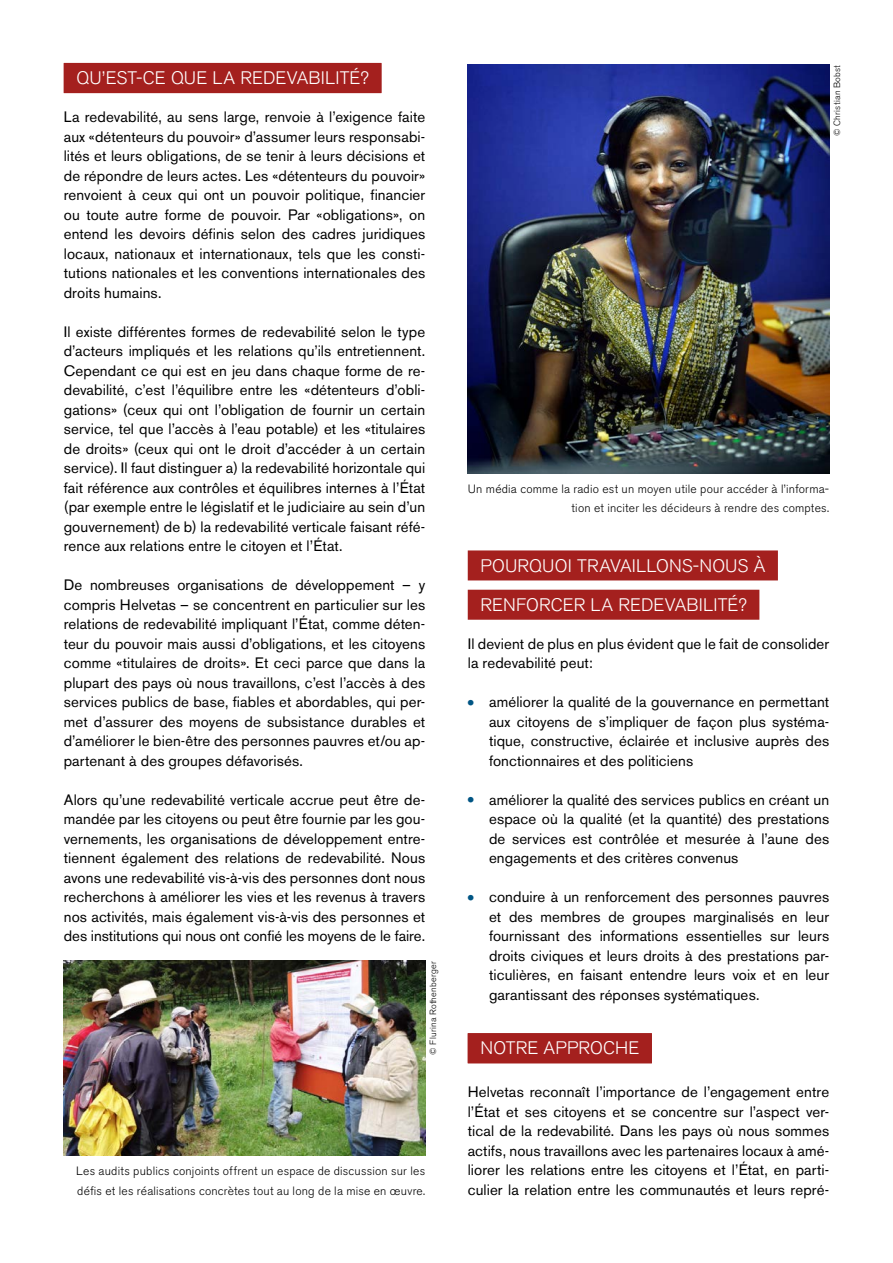
<style>
.page{position:relative;width:893px;height:1263px;background:#fff}
.page>*{position:absolute;margin:0;border:0;box-sizing:border-box;transform-origin:0 0}
.t1{font:300 18px/39px "Akzidenz Grotesk BE";letter-spacing:.01em;color:#fff}
.t2{font:15px/19.5px "Akzidenz Grotesk BE";letter-spacing:.005em;color:#000;text-align:justify}
.t3{font:300 12px/19.5px "Akzidenz Grotesk BE";letter-spacing:.02em;color:#000}
.t4{font:300 9px "Akzidenz Grotesk BE";letter-spacing:.03em;color:#000}
.s1{font-weight:700;font-size:18px;color:#005584}
</style>
<div class="page">
<div style="left:468px;top:550px;width:310px;height:30px;background:#a4201e"></div>
<div style="left:468px;top:590px;width:291px;height:30px;background:#a4201e"></div>
<div style="left:468px;top:1033px;width:184px;height:30px;background:#a4201e"></div>
<div style="left:64px;top:63px;width:317px;height:30px;background:#a4201e"></div>
<img style="left:64px;top:961px;width:361px;height:195px">
<img style="left:468px;top:65px;width:361px;height:408px">
<p class="t1" style="left:77px;top:59px;width:294px">QU’EST-CE QUE LA REDEVABILITÉ?</p>
<p class="t2" style="left:64px;top:107px;width:363px">La redevabilité, au sens large, renvoie à l’exigence faite aux «détenteurs du pouvoir» d’assumer leurs responsabi&shy;lités et leurs obligations, de se tenir à leurs décisions et de répondre de leurs actes. Les «détenteurs du pouvoir» renvoient à ceux qui ont un pouvoir politique, financier ou toute autre forme de pouvoir. Par «obligations», on entend les devoirs définis selon des cadres juridiques locaux, nationaux et internationaux, tels que les consti&shy;tutions nationales et les conventions internationales des droits humains.</p>
<p class="t2" style="left:64px;top:322px;width:363px">Il existe différentes formes de redevabilité selon le type d’acteurs impliqués et les relations qu’ils entretiennent.<br>Cependant ce qui est en jeu dans chaque forme de re&shy;devabilité, c’est l’équilibre entre les «détenteurs d’obli&shy;gations» (ceux qui ont l’obligation de fournir un certain service, tel que l’accès à l’eau potable) et les «titulaires de droits» (ceux qui ont le droit d’accéder à un certain service). Il faut distinguer a) la redevabilité horizontale qui fait référence aux contrôles et équilibres internes à l’État (par exemple entre le législatif et le judiciaire au sein d’un gouvernement) de b) la redevabilité verticale faisant réfé&shy;rence aux relations entre le citoyen et l’État.</p>
<p class="t2" style="left:64px;top:575px;width:363px">De nombreuses organisations de développement – y compris Helvetas – se concentrent en particulier sur les relations de redevabilité impliquant l’État, comme déten&shy;teur du pouvoir mais aussi d’obligations, et les citoyens comme «titulaires de droits». Et ceci parce que dans la plupart des pays où nous travaillons, c’est l’accès à des services publics de base, fiables et abordables, qui per&shy;met d’assurer des moyens de subsistance durables et d’améliorer le bien-être des personnes pauvres et/ou ap&shy;partenant à des groupes défavorisés.</p>
<p class="t2" style="left:64px;top:790px;width:363px">Alors qu’une redevabilité verticale accrue peut être de&shy;mandée par les citoyens ou peut être fournie par les gou&shy;vernements, les organisations de développement entre&shy;tiennent également des relations de redevabilité. Nous avons une redevabilité vis-à-vis des personnes dont nous recherchons à améliorer les vies et les revenus à travers nos activités, mais également vis-à-vis des personnes et des institutions qui nous ont confié les moyens de le faire.</p>
<p class="t4" style="left:428px;top:1055px;width:95px;rotate:-90deg">© Flurina Rothenberger</p>
<p class="t3" style="left:76px;top:1162px;width:350px">Les audits publics conjoints offrent un espace de discussion sur les défis et les réalisations concrètes tout au long de la mise en œuvre.</p>
<p class="t4" style="left:832px;top:136px;width:73px;rotate:-90deg">© Christian Bobst</p>
<p class="t3" style="left:468px;top:479px;width:363px;text-align:right">Un média comme la radio est un moyen utile pour accéder à l’informa&shy;tion et inciter les décideurs à rendre des comptes.</p>
<p class="t1" style="left:480px;top:546px;width:286px">POURQUOI TRAVAILLONS-NOUS À<br>RENFORCER LA REDEVABILITÉ?</p>
<p class="t2" style="left:468px;top:634px;width:363px">Il devient de plus en plus évident que le fait de consolider la redevabilité peut:</p>
<p class="t2" style="left:489px;top:692px;width:342px;text-indent:-21px"><span class="s1">•</span> améliorer la qualité de la gouvernance en permettant aux citoyens de s’impliquer de façon plus systéma&shy;tique, constructive, éclairée et inclusive auprès des fonctionnaires et des politiciens</p>
<p class="t2" style="left:489px;top:790px;width:342px;text-indent:-21px"><span class="s1">•</span> améliorer la qualité des services publics en créant un espace où la qualité (et la quantité) des prestations de services est contrôlée et mesurée à l’aune des engagements et des critères convenus</p>
<p class="t2" style="left:489px;top:887px;width:342px;text-indent:-21px"><span class="s1">•</span> conduire à un renforcement des personnes pauvres et des membres de groupes marginalisés en leur fournissant des informations essentielles sur leurs droits civiques et leurs droits à des prestations par&shy;ticulières, en faisant entendre leurs voix et en leur garantissant des réponses systématiques.</p>
<p class="t1" style="left:480px;top:1029px;width:160px">NOTRE APPROCHE</p>
<p class="t2" style="left:468px;top:1082px;width:363px">Helvetas reconnaît l’importance de l’engagement entre l’État et ses citoyens et se concentre sur l’aspect ver&shy;tical de la redevabilité. Dans les pays où nous sommes actifs, nous travaillons avec les partenaires locaux à amé&shy;liorer les relations entre les citoyens et l’État, en parti&shy;culier la relation entre les communautés et leurs repré-</p>
</div>
